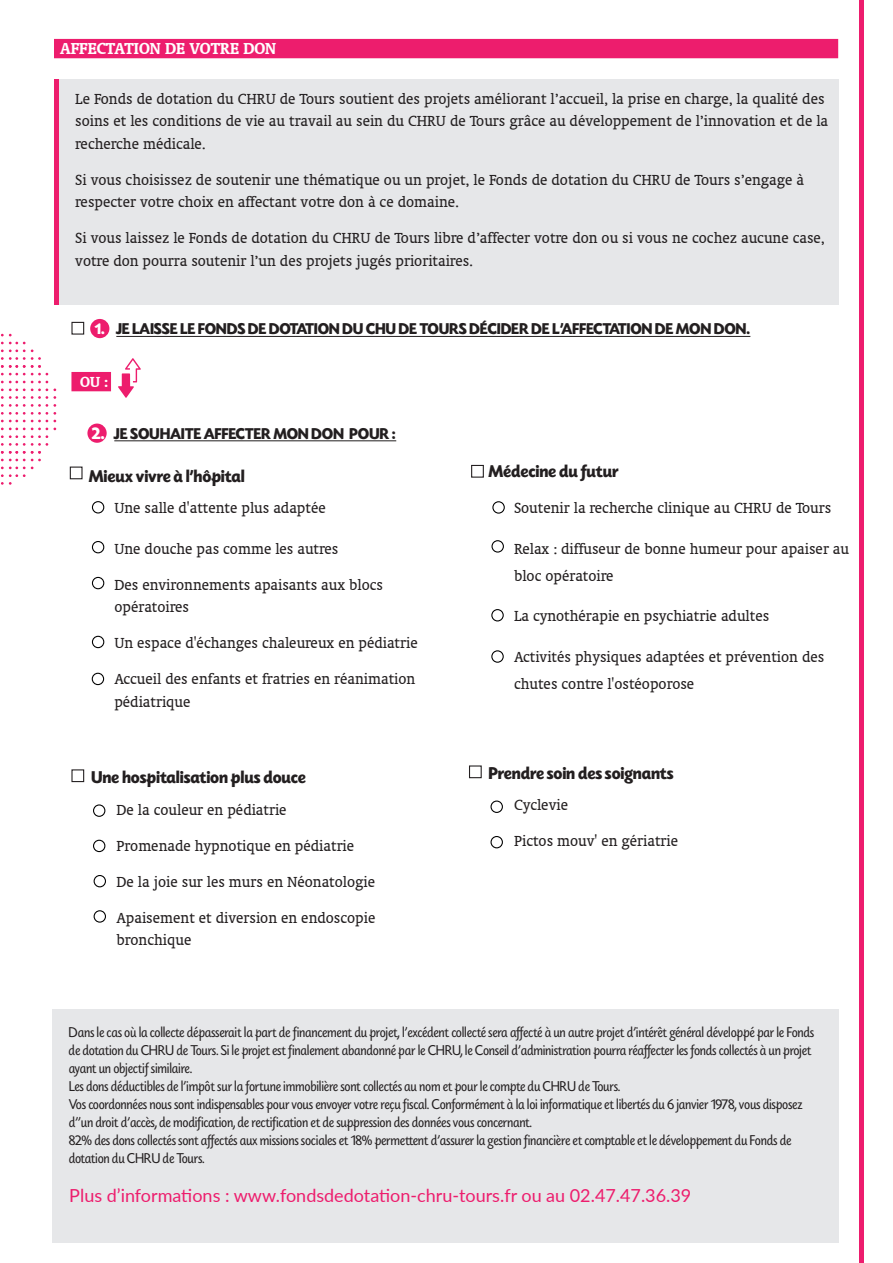
<style>
.page{position:relative;width:893px;height:1263px;background:#fff}
.page>*{position:absolute;margin:0;border:0;box-sizing:border-box;transform-origin:0 0}
.t1{font:italic 700 18px "Today SHOP";color:#231f20}
.t2{font:18px "Lato";color:#ed1d6d}
.t3{font:700 18px "Oranda BT";color:#fff}
.t4{font:16.5px/36px "Oranda BT";color:#231f20}
.t5{font:italic 700 16.5px "Today SHOP";color:#231f20}
.t6{font:700 16.5px "Oranda BT";color:#fff}
.t7{font:italic 15px/18px "Today SHOP";letter-spacing:-.02em;color:#231f20}
.s1{color:#fff}
.s2{font-size:18px;color:#fff}
</style>
<div class="page">
<div style="left:90px;top:319px;width:19px;height:19px;background:#ed1d6d;border-radius:50%"></div>
<div style="left:52px;top:1009px;width:787px;height:234px;background:#e6e7e9"></div>
<div style="left:54px;top:80px;width:784px;height:225px;background:#e6e7e9"></div>
<hr style="left:116px;top:336px;width:634px;height:1px;background:#231f20">
<div style="left:71px;top:322px;width:13px;height:13px;border:1px solid #231f20"></div>
<div style="left:71px;top:372px;width:40px;height:19px;background:#ed1d6d"></div>
<svg style="left:1px;top:334px;width:11px;height:2px"></svg>
<svg style="left:1px;top:467px;width:33px;height:18px"></svg>
<svg style="left:1px;top:342px;width:47px;height:33px"></svg>
<svg style="left:1px;top:428px;width:55px;height:33px"></svg>
<svg style="left:1px;top:381px;width:55px;height:41px"></svg>
<div style="left:54px;top:39px;width:784px;height:19px;background:#ed1d6d"></div>
<div style="left:54px;top:80px;width:5px;height:225px;background:#ed1d6d"></div>
<svg style="left:118px;top:358px;width:23px;height:40px"></svg>
<div style="left:87px;top:424px;width:20px;height:19px;background:#ed1d6d;border-radius:50%"></div>
<hr style="left:114px;top:441px;width:282px;height:1px;background:#231f20">
<div style="left:70px;top:466px;width:13px;height:13px;border:1px solid #231f20"></div>
<div style="left:471px;top:465px;width:13px;height:13px;border:1px solid #231f20"></div>
<div style="left:71px;top:769px;width:13px;height:13px;border:1px solid #231f20"></div>
<hr style="left:859px;top:0;width:4px;height:1263px;background:#ed1c6d">
<div style="left:92px;top:501px;width:12px;height:12px;border:1px solid #000;border-radius:50%"></div>
<div style="left:92px;top:541px;width:12px;height:12px;border:1px solid #000;border-radius:50%"></div>
<div style="left:92px;top:577px;width:12px;height:12px;border:1px solid #000;border-radius:50%"></div>
<div style="left:92px;top:636px;width:12px;height:12px;border:1px solid #000;border-radius:50%"></div>
<div style="left:492px;top:501px;width:13px;height:13px;border:1px solid #000;border-radius:50%"></div>
<div style="left:93px;top:804px;width:12px;height:13px;border:1px solid #000;border-radius:50%"></div>
<div style="left:491px;top:540px;width:13px;height:13px;border:1px solid #000;border-radius:50%"></div>
<div style="left:491px;top:609px;width:13px;height:12px;border:1px solid #000;border-radius:50%"></div>
<div style="left:469px;top:765px;width:13px;height:13px;border:1px solid #231f20"></div>
<div style="left:490px;top:800px;width:13px;height:13px;border:1px solid #000;border-radius:50%"></div>
<div style="left:490px;top:836px;width:13px;height:12px;border:1px solid #000;border-radius:50%"></div>
<div style="left:93px;top:840px;width:12px;height:12px;border:1px solid #000;border-radius:50%"></div>
<div style="left:92px;top:673px;width:12px;height:12px;border:1px solid #000;border-radius:50%"></div>
<div style="left:491px;top:650px;width:13px;height:13px;border:1px solid #000;border-radius:50%"></div>
<div style="left:94px;top:875px;width:12px;height:12px;border:1px solid #000;border-radius:50%"></div>
<div style="left:94px;top:910px;width:12px;height:13px;border:1px solid #000;border-radius:50%"></div>
<p class="t3" style="left:60px;top:38px;width:218px">AFFECTATION DE VOTRE DON</p>
<p class="t4" style="left:75px;top:87px;width:754px;line-height:22.5px">Le Fonds de dotation du CHRU de Tours soutient des projets améliorant l’accueil, la prise en charge, la qualité des soins et les conditions de vie au travail au sein du CHRU de Tours grâce au développement de l’innovation et de la recherche médicale.</p>
<p class="t4" style="left:75px;top:168px;width:730px;line-height:22.5px">Si vous choisissez de soutenir une thématique ou un projet, le Fonds de dotation du CHRU de Tours s’engage à respecter votre choix en affectant votre don à ce domaine.</p>
<p class="t4" style="left:75px;top:226px;width:751px;line-height:22.5px">Si vous laissez le Fonds de dotation du CHRU de Tours libre d’affecter votre don ou si vous ne cochez aucune case, votre don pourra soutenir l’un des projets jugés prioritaires.</p>
<p class="t5" style="left:95px;top:320px;width:659px"><span class="s1">1.</span> JE LAISSE LE FONDS DE DOTATION DU CHU DE TOURS DÉCIDER DE L’AFFECTATION DE MON DON.</p>
<p class="t6" style="left:80px;top:372px;width:30px">OU :</p>
<p class="t5" style="left:93px;top:425px;width:308px"><span class="s2">2.</span> JE SOUHAITE AFFECTER MON DON POUR :</p>
<p class="t1" style="left:90px;top:466px;width:157px">Mieux vivre à l’hôpital</p>
<p class="t4" style="left:114px;top:490px;width:213px">Une salle d'attente plus adaptée</p>
<p class="t4" style="left:114px;top:530px;width:270px">Une douche pas comme les autres<br>Des environnements apaisants aux blocs</p>
<p class="t4" style="left:114px;top:589px;width:305px">opératoires<br>Un espace d'échanges chaleureux en pédiatrie<br>Accueil des enfants et fratries en réanimation</p>
<p class="t4" style="left:114px;top:683px;width:78px">pédiatrique</p>
<p class="t1" style="left:92px;top:768px;width:219px">Une hospitalisation plus douce</p>
<p class="t4" style="left:116px;top:791px;width:260px">De la couleur en pédiatrie<br>Promenade hypnotique en pédiatrie De la joie sur les murs en Néonatologie Apaisement et diversion en endoscopie</p>
<p class="t4" style="left:116px;top:922px;width:76px">bronchique</p>
<p class="t1" style="left:489px;top:462px;width:131px">Médecine du futur</p>
<p class="t4" style="left:514px;top:490px;width:319px">Soutenir la recherche clinique au CHRU de Tours</p>
<p class="t4" style="left:514px;top:535px;width:337px;line-height:27px">Relax : diffuseur de bonne humeur pour apaiser au bloc opératoire</p>
<p class="t4" style="left:514px;top:598px;width:257px">La cynothérapie en psychiatrie adultes</p>
<p class="t4" style="left:514px;top:643px;width:312px;line-height:27px">Activités physiques adaptées et prévention des chutes contre l'ostéoporose</p>
<p class="t1" style="left:489px;top:763px;width:189px">Prendre soin des soignants</p>
<p class="t4" style="left:514px;top:787px;width:166px">Cyclevie<br>Pictos mouv' en gériatrie</p>
<p class="t7" style="left:69px;top:1023px;width:749px">Dansle casoù la collecte dépasseraitla partde financementdu projet, l’excédentcollecté sera affecté à un autre projetd’intérêtgénéraldéveloppé par le Fonds de dotation du CHRU de Tours.Sile projetestfinalementabandonné par le CHRU, le Conseild'administration pourra réaffecter lesfondscollectésà un projet ayantun objectif similaire.<br>Lesdonsdéductiblesde l’impôtsur la fortune immobilière sontcollectésau nom etpour le compte du CHRU de Tours.<br>Voscoordonnéesnoussontindispensablespour vousenvoyer votre reçu fiscal.Conformémentà la loiinformatique etlibertésdu 6 janvier 1978, vousdisposez d'’un droitd’accès, de modification, de rectification etde suppression desdonnéesvousconcernant.<br>82 % desdonscollectéssontaffectésaux missionssocialeset18% permettentd'assurer la gestion financière etcomptable etle développementdu Fondsde dotation du CHRU de Tours.</p>
<p class="t2" style="left:69px;top:1183px;width:623px">Plus d’informations : www.fondsdedotation-chru-tours.fr ou au 02.47.47.36.39</p>
</div>
